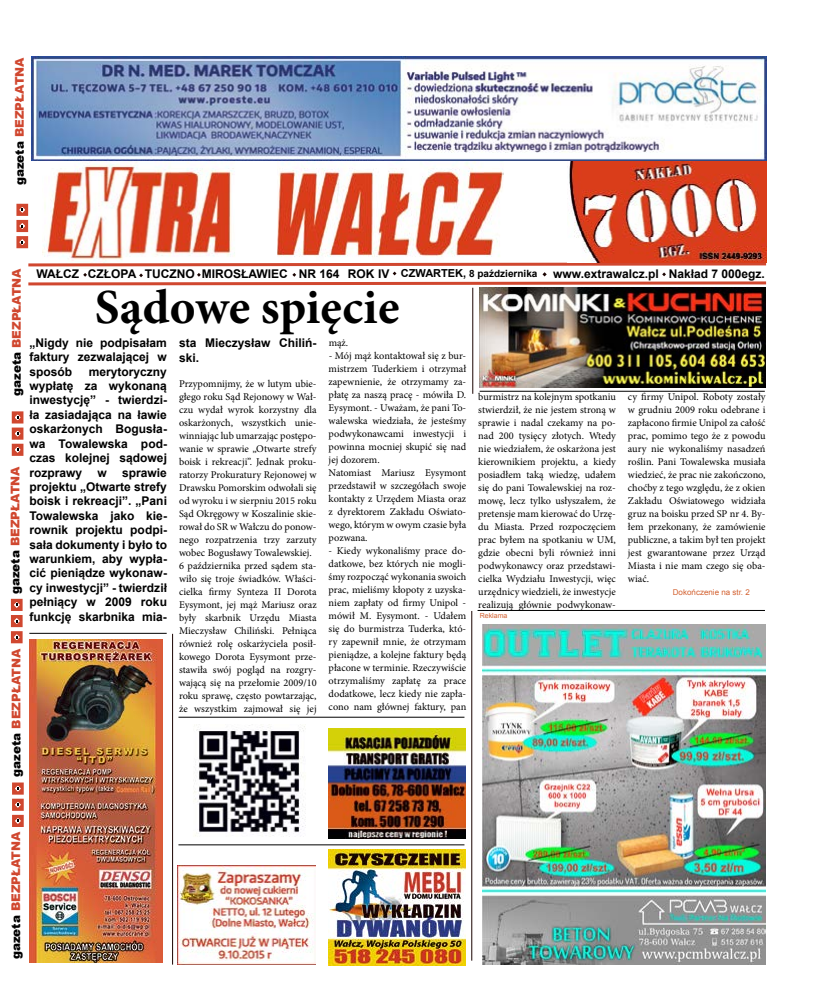
<style>
.page{position:relative;width:820px;height:993px;background:#fff}
.page>*{position:absolute;margin:0;border:0;box-sizing:border-box;transform-origin:0 0}
.t1{font:700 49px "Minion Pro";color:#000}
.t2{font:700 12px/14.4px "Arial";color:#000;text-align:justify}
.t3{font:900 12px "Arial";color:#d0472f}
.t4{font:10.3px/13px "Minion Pro";color:#000;text-align:justify}
.t5{font:8px "Arial";color:#d36130}
.t6{font:7px "Arial";color:#d36130}
.s1{color:#000}
.s2{font-size:11px}
.s3{font-size:10px}
</style>
<div class="page">
<img style="left:482px;top:624px;width:283px;height:340px">
<img style="left:43px;top:160px;width:192px;height:101px">
<img style="left:277px;top:161px;width:226px;height:96px">
<svg style="left:28px;top:261px;width:739px;height:25px"></svg>
<div style="left:16px;top:204px;width:12px;height:12px;border:10px solid #d0472f"></div>
<div style="left:16px;top:220px;width:12px;height:12px;border:10px solid #d0472f"></div>
<div style="left:16px;top:236px;width:12px;height:12px;border:10px solid #d0472f"></div>
<div style="left:12px;top:411px;width:11px;height:12px;border:10px solid #d0472f"></div>
<div style="left:11px;top:598px;width:12px;height:12px;border:10px solid #d0472f"></div>
<div style="left:12px;top:782px;width:12px;height:12px;border:10px solid #d0472f"></div>
<div style="left:12px;top:427px;width:11px;height:12px;border:10px solid #d0472f"></div>
<div style="left:11px;top:614px;width:12px;height:13px;border:10px solid #d0472f"></div>
<div style="left:12px;top:798px;width:12px;height:12px;border:10px solid #d0472f"></div>
<div style="left:12px;top:443px;width:11px;height:12px;border:10px solid #d0472f"></div>
<div style="left:11px;top:631px;width:12px;height:12px;border:10px solid #d0472f"></div>
<div style="left:12px;top:814px;width:12px;height:12px;border:10px solid #d0472f"></div>
<img style="left:567px;top:160px;width:198px;height:102px">
<img style="left:31px;top:57px;width:734px;height:103px">
<hr style="left:178px;top:844px;width:286px;height:1px;background:#000">
<img style="left:29px;top:639px;width:133px;height:323px">
<img style="left:328px;top:849px;width:137px;height:116px">
<hr style="left:477px;top:609px;width:287px;height:1px;background:#000">
<img style="left:479px;top:287px;width:285px;height:100px">
<hr style="left:471px;top:610px;width:1px;height:350px;background:#1a0300">
<hr style="left:479px;top:390px;width:285px;height:1px;background:#000">
<hr style="left:29px;top:632px;width:138px;height:1px;background:#000">
<hr style="left:472px;top:287px;width:1px;height:106px;background:#1a0300">
<hr style="left:172px;top:633px;width:1px;height:331px;background:#1a0300">
<img style="left:328px;top:728px;width:137px;height:110px">
<hr style="left:178px;top:716px;width:286px;height:1px;background:#000">
<img style="left:194px;top:724px;width:112px;height:113px">
<img style="left:177px;top:865px;width:138px;height:99px">
<p class="t3" style="left:11px;top:185px;width:129px;rotate:-90deg"><span class="s1">gazeta</span> BEZPŁATNA</p>
<p class="t3" style="left:8px;top:396px;width:129px;rotate:-90deg"><span class="s1">gazeta</span> BEZPŁATNA</p>
<p class="t2" style="left:36px;top:267px;width:502px">WAŁCZ CZŁOPA TUCZNO MIROSŁAWIEC NR 164 ROK IV <span class="s2">CZWARTEK,</span> <span class="s3">8 października</span></p>
<p class="t2" style="left:553px;top:267px;width:213px">www.extrawalcz.pl Nakład 7 000egz.</p>
<h1 class="t1" style="left:95px;top:273px;width:306px">Sądowe spięcie</h1>
<p class="t2" style="left:29px;top:335px;width:139px">„Nigdy nie podpisałam faktury zezwalającej w sposób</p>
<p class="t2" style="left:179px;top:335px;width:139px;line-height:15.6px">sta Mieczysław Chiliń&shy;ski.</p>
<p class="t4" style="left:179px;top:376px;width:139px;text-align:left">Przypomnijmy, że w lutym ubie&shy;głego roku Sąd Rejonowy w Wał&shy;czu wydał wyrok korzystny dla oskarżonych, wszystkich unie&shy;winniając lub umarzając postępo&shy;wanie w sprawie „Otwarte strefy boisk i rekreacji”. Jednak proku&shy;ratorzy Prokuratury Rejonowej w<br>Drawsku Pomorskim odwołali się od wyroku i w sierpniu 2015 roku<br>Sąd Okręgowy w Koszalinie skie&shy;rował do SR w Wałczu do ponow&shy;nego rozpatrzenia trzy zarzuty wobec Bogusławy Towalewskiej.<br>6 października przed sądem sta&shy;wiło się troje świadków. Właści&shy;cielka firmy Synteza II Dorota<br>Eysymont, jej mąż Mariusz oraz były skarbnik Urzędu Miasta<br>Mieczysław Chiliński. Pełniąca również rolę oskarżyciela posił&shy;kowego Dorota Eysymont prze&shy;stawiła swój pogląd na rozgry&shy;wającą się na przełomie 2009/10 roku sprawę, często powtarzając, że wszystkim zajmował się jej</p>
<p class="t4" style="left:328px;top:336px;width:21px">mąż.</p>
<p class="t4" style="left:328px;top:349px;width:139px;text-align:left">- Mój mąż kontaktował się z bur&shy;mistrzem Tuderkiem i otrzymał zapewnienie, że otrzymamy za&shy;płatę za naszą pracę - mówiła D.<br>Eysymont. - Uważam, że pani To&shy;walewska wiedziała, że jesteśmy podwykonawcami inwestycji i powinna mocniej skupić się nad jej dozorem.<br>Natomiast Mariusz Eysymont przedstawił w szczegółach swoje kontakty z Urzędem Miasta oraz z dyrektorem Zakładu Oświato&shy;wego, którym w owym czasie była pozwana.</p>
<p class="t4" style="left:328px;top:544px;width:139px">- Kiedy wykonaliśmy prace do&shy;datkowe, bez których nie mogli&shy;śmy rozpocząć wykonania swoich prac, mieliśmy kłopoty z uzyska&shy;niem zapłaty od firmy Unipol - mówił M. Eysymont. - Udałem się do burmistrza Tuderka, któ&shy;ry zapewnił mnie, że otrzymam pieniądze, a kolejne faktury będą płacone w terminie. Rzeczywiście otrzymaliśmy zapłatę za prace dodatkowe, lecz kiedy nie zapła&shy;cono nam głównej faktury, pan</p>
<p class="t2" style="left:29px;top:364px;width:139px;text-indent:59px">merytoryczny wypłatę za wykonaną inwestycję” - twierdzi&shy;ła zasiadająca na ławie oskarżonych Bogusła&shy;wa Towalewska pod&shy;czas kolejnej sądowej rozprawy</p>
<p class="t4" style="left:478px;top:390px;width:139px">burmistrz na kolejnym spotkaniu stwierdził, że nie jestem stroną w sprawie i nadal czekamy na po&shy;nad 200 tysięcy złotych. Wtedy nie wiedziałem, że oskarżona jest kierownikiem projektu, a kiedy posiadłem taką wiedzę, udałem się do pani Towalewskiej na roz&shy;mowę, lecz tylko usłyszałem, że pretensje mam kierować do Urzę&shy;du Miasta. Przed rozpoczęciem prac byłem na spotkaniu w UM, gdzie obecni byli również inni podwykonawcy oraz przedstawi&shy;cielka Wydziału Inwestycji, więc urzędnicy wiedzieli, że inwestycje realizują głównie podwykonaw-</p>
<p class="t4" style="left:627px;top:390px;width:139px">cy firmy Unipol. Roboty zostały w grudniu 2009 roku odebrane i zapłacono firmie Unipol za całość prac, pomimo tego że z powodu aury nie wykonaliśmy nasadzeń roślin. Pani Towalewska musiała wiedzieć, że prac nie zakończono, choćby z tego względu, że z okien Zakładu Oświatowego widziała gruz na boisku przed SP nr 4. By&shy;łem przekonany, że zamówienie publiczne, a takim był ten projekt jest gwarantowane przez Urząd Miasta i nie mam czego się oba&shy;wiać.</p>
<p class="t3" style="left:7px;top:594px;width:129px;rotate:-90deg"><span class="s1">gazeta</span> BEZPŁATNA</p>
<p class="t2" style="left:29px;top:465px;width:139px;text-indent:93px">sprawie projektu „Otwarte strefy boisk i rekreacji”. „Pani Towalewska jako kie&shy;rownik projektu podpi&shy;sała dokumenty i było to warunkiem, aby wypła&shy;cić pieniądze wykonaw&shy;cy inwestycji” - twierdził pełniący w 2009 roku funkcję skarbnika mia-</p>
<p class="t2" style="left:97px;top:465px;width:11px">w</p>
<p class="t5" style="left:672px;top:586px;width:78px">Dokończenie na str. 2</p>
<p class="t6" style="left:479px;top:610px;width:29px">Reklama</p>
<p class="t3" style="left:8px;top:776px;width:129px;rotate:-90deg"><span class="s1">gazeta</span> BEZPŁATNA</p>
<p class="t3" style="left:7px;top:959px;width:129px;rotate:-90deg"><span class="s1">gazeta</span> BEZPŁATNA</p>
</div>
